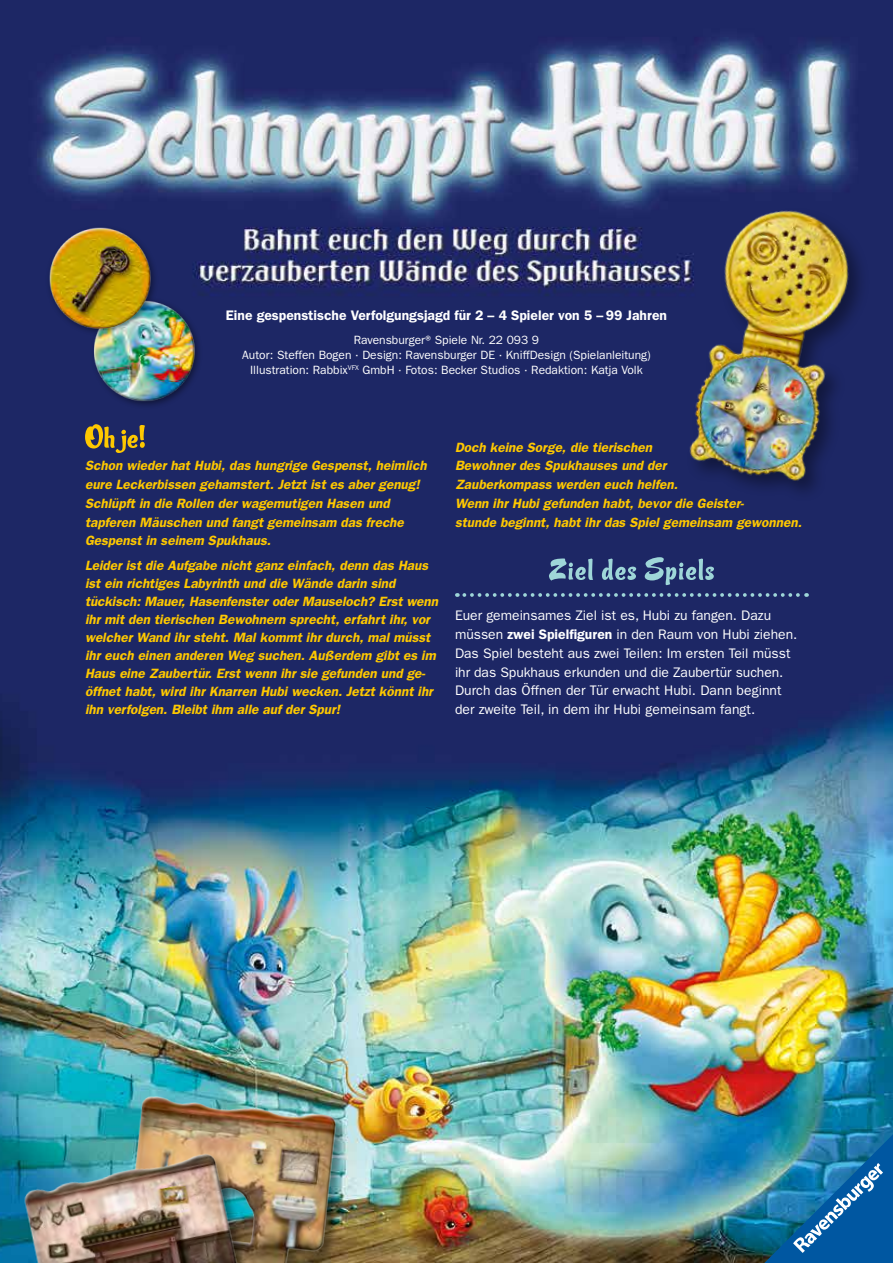
<style>
.page{position:relative;width:893px;height:1263px;background:#fff}
.page>*{position:absolute;margin:0;border:0;box-sizing:border-box;transform-origin:0 0}
.t1{font:13.8px/18.8px "ITC Franklin Gothic Std";color:#fff}
.t2{font:600 13.8px "Franklin Gothic";color:#fff}
.t3{font:italic 600 13.5px/18.8px "Franklin Gothic";color:#fec800}
.t4{font:12px/15px "ITC Franklin Gothic Std";color:#fff;text-align:center}
.s1{font-family:"Franklin Gothic";font-weight:600}
</style>
<div class="page">
<img style="left:0;top:0;width:893px;height:1263px">
<svg style="left:464px;top:593px;width:343px;height:4px"></svg>
<svg style="left:549px;top:557px;width:165px;height:28px;background:#445c88"></svg>
<svg style="left:85px;top:424px;width:60px;height:29px;background:#70623f"></svg>
<div style="left:90px;top:297px;width:113px;height:113px;background:#1d2765"></div>
<img style="left:81px;top:287px;width:121px;height:120px">
<img style="left:38px;top:216px;width:121px;height:120px">
<img style="left:111px;top:1089px;width:233px;height:174px">
<div style="left:24px;top:1153px;width:230px;height:110px;background:#000;opacity:.4"></div>
<img style="left:9px;top:1145px;width:236px;height:118px">
<img style="left:659px;top:187px;width:230px;height:325px">
<img style="left:749px;top:1120px;width:144px;height:143px">
<p class="t2" style="left:226px;top:307px;width:443px">Eine gespenstische Verfolgungsjagd für 2 – 4 Spieler von 5 – 99 Jahren</p>
<p class="t4" style="left:242px;top:332px;width:410px">Ravensburger® Spiele Nr. 22 093 9<br>Autor: Steffen Bogen · Design: Ravensburger DE · KniffDesign (Spielanleitung)<br>Illustration: Rabbix<sup>VFX</sup> GmbH · Fotos: Becker Studios · Redaktion: Katja Volk</p>
<p class="t3" style="left:85px;top:456px;width:343px">Schon wieder hat Hubi, das hungrige Gespenst, heimlich eure Leckerbissen gehamstert. Jetzt ist es aber genug!<br>Schlüpft in die Rollen der wage mutigen Hasen und tapferen Mäuschen und fangt gemeinsam das freche<br>Ge spenst in seinem Spukhaus.</p>
<p class="t3" style="left:85px;top:556px;width:354px;line-height:18px">Leider ist die Aufgabe nicht ganz einfach, denn das Haus ist ein richtiges Labyrinth und die Wände darin sind tückisch: Mauer, Hasenfenster oder Mauseloch? Erst wenn ihr mit den tierischen Bewohnern sprecht, erfahrt ihr, vor welcher Wand ihr steht. Mal kommt ihr durch, mal müsst ihr euch einen anderen Weg suchen. Außerdem gibt es im Haus eine Zaubertür. Erst wenn ihr sie gefunden und ge&shy;öffnet habt, wird ihr Knarren Hubi wecken. Jetzt könnt ihr ihn verfolgen. Bleibt ihm alle auf der Spur!</p>
<p class="t3" style="left:455px;top:437px;width:348px">Doch keine Sorge, die tierischen<br>Bewohner des Spuk hauses und der<br>Zauberkompass werden euch helfen.<br>Wenn ihr Hubi gefunden habt, bevor die Geister-<br>stunde beginnt, habt ihr das Spiel gemeinsam gewonnen.</p>
<p class="t1" style="left:455px;top:606px;width:344px">Euer gemeinsames Ziel ist es, Hubi zu fangen. Dazu müssen <span class="s1">zwei Spielfiguren</span> in den Raum von Hubi ziehen.<br>Das Spiel besteht aus zwei Teilen: Im ersten Teil müsst ihr das Spukhaus erkunden und die Zaubertür suchen.<br>Durch das Öffnen der Tür erwacht Hubi. Dann beginnt der zweite Teil, in dem ihr Hubi gemeinsam fangt.</p>
</div>
